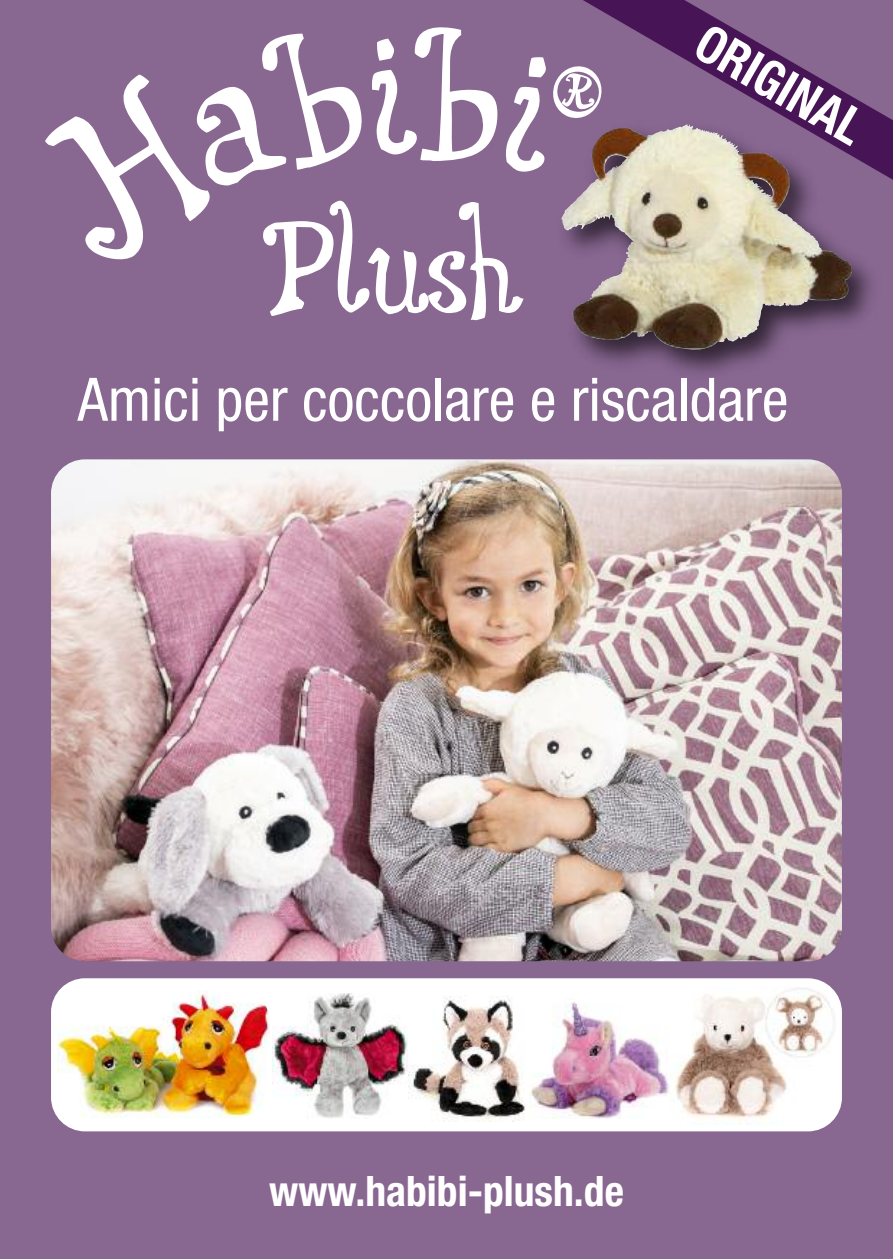
<style>
.page{position:relative;width:893px;height:1259px;background:#886791}
.page>*{position:absolute;margin:0;border:0;box-sizing:border-box;transform-origin:0 0}
.t1{font:170.7px "Dingle Berries";color:#fff;scale:1.1 1}
.t2{font:120.6px "Dingle Berries";color:#fff}
.t3{font:condensed 60px "Helvetica Neue";color:#fff}
.t4{font:700 condensed 51.3px "Helvetica Neue";color:#fff;scale:.95 1}
.t5{font:700 condensed 42px "Helvetica Neue";color:#fff}
</style>
<div class="page">
<img style="left:572px;top:236px;width:300px;height:137px">
<img style="left:561px;top:194px;width:262px;height:57px">
<svg style="left:582px;top:0;width:311px;height:194px"></svg>
<div style="left:51px;top:978px;width:791px;height:153px;background:#fff;border-radius:34px"></div>
<img style="left:51px;top:459px;width:791px;height:502px;border-radius:34px">
<img style="left:57px;top:990px;width:212px;height:128px;border-radius:34px">
<img style="left:670px;top:986px;width:168px;height:138px">
<img style="left:273px;top:993px;width:135px;height:125px">
<img style="left:409px;top:997px;width:121px;height:124px">
<img style="left:530px;top:1002px;width:139px;height:116px">
<svg style="left:582px;top:24px;width:26px;height:153px"></svg>
<h1 class="t1" style="left:372px;top:-4px;width:44px">i</h1>
<h2 class="t2" style="left:268px;top:200px;width:255px">Plush</h2>
<p class="t4" style="left:709px;top:23px;width:196px;rotate:30deg">ORIGINAL</p>
<p class="t3" style="left:78px;top:378px;width:712px">Amici per coccolare e riscaldare</p>
<p class="t5" style="left:269px;top:1176px;width:356px">www.habibi-plush.de</p>
</div>
